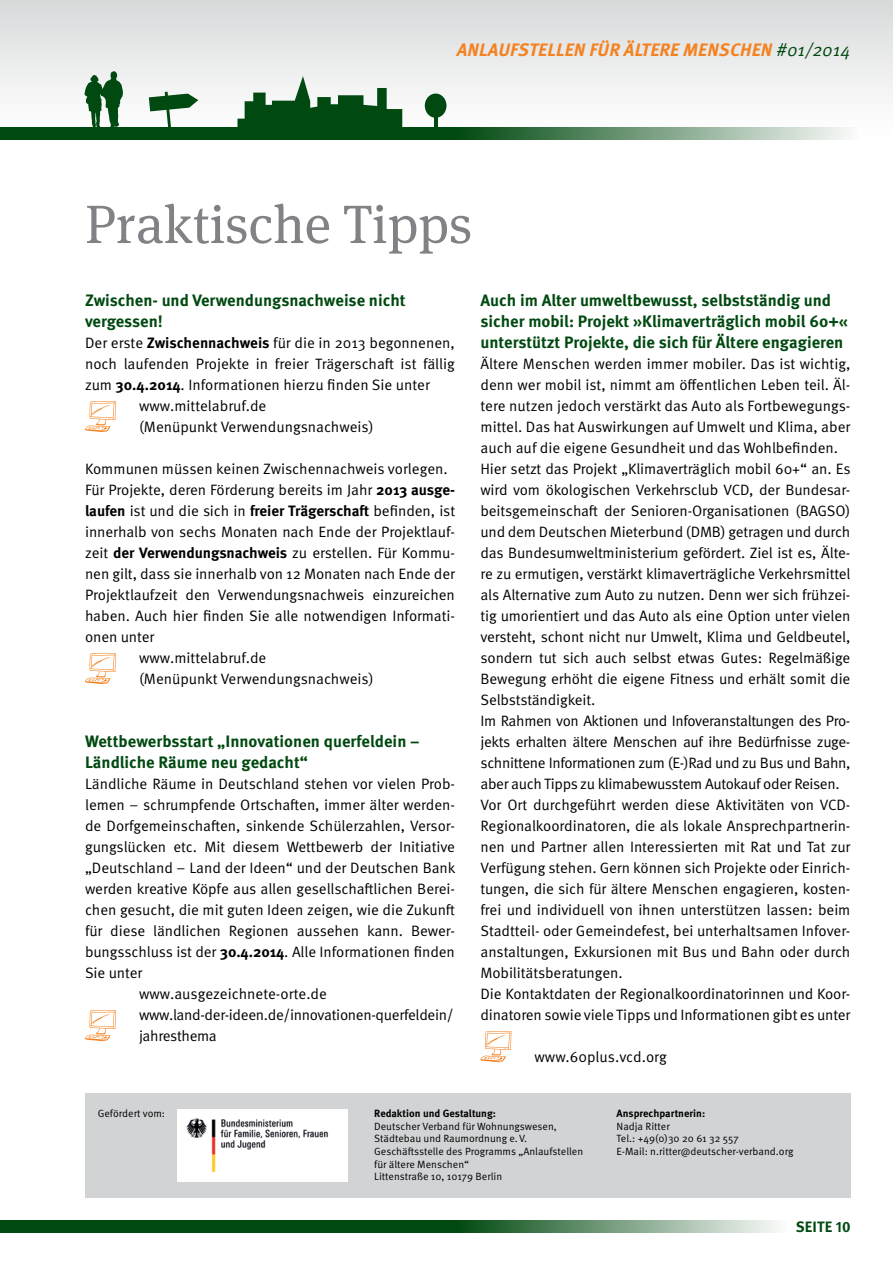
<style>
.page{position:relative;width:893px;height:1263px;background:#fff}
.page>*{position:absolute;margin:0;border:0;box-sizing:border-box;transform-origin:0 0}
.Copy{font:54px "Meta Serif OT";color:#808285}
.t1{font:italic 700 18px "Meta OT";letter-spacing:.01em;color:#f58220}
.Copy-2{font:700 16.5px/21px "Meta OT";color:#004910}
.Copy-3{font:15px/21px "Meta OT Norm";letter-spacing:-.01em;color:#000;text-align:justify}
.t2{font:700 15px "Meta OT";letter-spacing:.01em;color:#004910}
.ohne_Grundlinie{font:10.5px/12.6px "Meta OT Norm";color:#000}
.ohne_Grundlinie-2{font:700 10.5px "Meta OT";color:#000}
.s1{font-family:"Meta OT Norm Ita";font-weight:400;font-style:normal;color:#004910}
.s2{font-family:"Meta OT";font-weight:700}
</style>
<div class="page">
<div style="left:0;top:1220px;width:455px;height:13px;background:#004910"></div>
<svg style="left:455px;top:1220px;width:322px;height:13px;background:#7a9f82"></svg>
<div style="left:0;top:0;width:893px;height:191px;background:linear-gradient(to bottom,#dcddde,#fff)"></div>
<div style="left:0;top:128px;width:455px;height:12px;background:#004910"></div>
<svg style="left:455px;top:128px;width:404px;height:12px;background:#7da285"></svg>
<svg style="left:237px;top:76px;width:165px;height:52px"></svg>
<div style="left:425px;top:94px;width:21px;height:24px;background:#004910;border-radius:50%"></div>
<hr style="left:434px;top:115px;width:4px;height:17px;background:#004910">
<svg style="left:149px;top:92px;width:49px;height:36px"></svg>
<svg style="left:85px;top:71px;width:38px;height:57px"></svg>
<svg style="left:85px;top:401px;width:31px;height:31px"></svg>
<svg style="left:85px;top:653px;width:31px;height:31px"></svg>
<svg style="left:480px;top:1031px;width:31px;height:31px"></svg>
<svg style="left:85px;top:1010px;width:31px;height:31px"></svg>
<div style="left:85px;top:1093px;width:765px;height:105px;background:#d1d3d4"></div>
<img style="left:178px;top:1109px;width:170px;height:72px">
<p class="t1" style="left:457px;top:39px;width:395px">ANLAUFSTELLEN FÜR ÄLTERE MENSCHEN <span class="s1">#01/2014</span></p>
<p class="Copy" style="left:85px;top:192px;width:389px">Praktische Tipps</p>
<p class="Copy-2" style="left:85px;top:290px;width:322px">Zwischen- und Verwendungsnachweise nicht</p>
<p class="Copy-2" style="left:85px;top:311px;width:79px">vergessen!</p>
<p class="Copy-3" style="left:85px;top:333px;width:371px">Der erste <span class="s2">Zwischennachweis</span> für die in 2013 begonnenen, noch laufenden Projekte in freier Trägerschaft ist fällig zum <span class="s2">30.4.2014</span>. Informationen hierzu finden Sie unter</p>
<p class="Copy-3" style="left:139px;top:396px;width:129px">www.mittelabruf.de</p>
<p class="Copy-3" style="left:139px;top:417px;width:236px">(Menüpunkt Verwendungsnachweis)</p>
<p class="Copy-3" style="left:85px;top:459px;width:364px">Kommunen müssen keinen Zwischennachweis vorlegen.</p>
<p class="Copy-3" style="left:85px;top:480px;width:372px">Für Projekte, deren Förderung bereits im Jahr <span class="s2">2013 ausge&shy;laufen</span> ist und die sich in <span class="s2">freier Trägerschaft</span> befinden, ist innerhalb von sechs Monaten nach Ende der Projektlauf&shy;zeit <span class="s2">der Verwendungsnachweis</span> zu erstellen. Für Kommu&shy;nen gilt, dass sie innerhalb von 12 Monaten nach Ende der Projektlaufzeit den Verwendungsnachweis einzureichen haben. Auch hier finden Sie alle notwendigen Informati&shy;onen unter</p>
<p class="Copy-3" style="left:139px;top:648px;width:129px">www.mittelabruf.de</p>
<p class="Copy-3" style="left:139px;top:669px;width:236px">(Menüpunkt Verwendungsnachweis)</p>
<p class="Copy-2" style="left:85px;top:731px;width:336px">Wettbewerbsstart „Innovationen querfeldein –<br>Ländliche Räume neu gedacht“</p>
<p class="Copy-3" style="left:85px;top:774px;width:372px">Ländliche Räume in Deutschland stehen vor vielen Prob&shy;lemen – schrumpfende Ortschaften, immer älter werden&shy;de Dorfgemeinschaften, sinkende Schülerzahlen, Versor&shy;gungslücken etc. Mit diesem Wettbewerb der Initiative „Deutschland – Land der Ideen“ und der Deutschen Bank werden kreative Köpfe aus allen gesellschaftlichen Berei&shy;chen gesucht, die mit guten Ideen zeigen, wie die Zukunft für diese ländlichen Regionen aussehen kann. Bewer&shy;bungsschluss ist der <span class="s2">30.4.2014</span>. Alle Informationen finden Sie unter</p>
<p class="Copy-3" style="left:139px;top:984px;width:189px">www.ausgezeichnete-orte.de</p>
<p class="Copy-3" style="left:139px;top:1005px;width:316px">www.land-der-ideen.de/innovationen-querfeldein/</p>
<p class="Copy-3" style="left:139px;top:1026px;width:79px">jahresthema</p>
<p class="Copy-2" style="left:480px;top:290px;width:369px">Auch im Alter umweltbewusst, selbstständig und sicher mobil: Projekt »Klimaverträglich mobil 60+« unterstützt Projekte, die sich für Ältere engagieren</p>
<p class="Copy-3" style="left:480px;top:354px;width:371px">Ältere Menschen werden immer mobiler. Das ist wichtig, denn wer mobil ist, nimmt am öffentlichen Leben teil. Äl&shy;tere nutzen jedoch verstärkt das Auto als Fortbewegungs&shy;mittel. Das hat Auswirkungen auf Umwelt und Klima, aber auch auf die eigene Gesundheit und das Wohlbefinden.</p>
<p class="Copy-3" style="left:480px;top:459px;width:372px">Hier setzt das Projekt „Klimaverträglich mobil 60+“ an. Es wird vom ökologischen Verkehrsclub VCD, der Bundesar&shy;beitsgemeinschaft der Senioren-Organisationen (BAGSO) und dem Deutschen Mieterbund (DMB) getragen und durch das Bundesumweltministerium gefördert. Ziel ist es, Älte&shy;re zu ermutigen, verstärkt klimaverträgliche Verkehrsmittel als Alternative zum Auto zu nutzen. Denn wer sich frühzei&shy;tig umorientiert und das Auto als eine Option unter vielen versteht, schont nicht nur Umwelt, Klima und Geldbeutel, sondern tut sich auch selbst etwas Gutes: Regelmäßige Bewegung erhöht die eigene Fitness und erhält somit die Selbstständigkeit.</p>
<p class="Copy-3" style="left:480px;top:711px;width:371px">Im Rahmen von Aktionen und Infoveranstaltungen des Pro&shy;jekts erhalten ältere Menschen auf ihre Bedürfnisse zuge&shy;schnittene Informationen zum (E-)Rad und zu Bus und Bahn, aber auch Tipps zu klimabewusstem Autokauf oder Reisen.</p>
<p class="Copy-3" style="left:480px;top:795px;width:371px">Vor Ort durchgeführt werden diese Aktivitäten von VCD-Regionalkoordinatoren, die als lokale Ansprechpartnerin&shy;nen und Partner allen Interessierten mit Rat und Tat zur Verfügung stehen. Gern können sich Projekte oder Einrich&shy;tungen, die sich für ältere Menschen engagieren, kosten&shy;frei und individuell von ihnen unterstützen lassen: beim Stadtteil- oder Gemeindefest, bei unterhaltsamen Infover&shy;anstaltungen, Exkursionen mit Bus und Bahn oder durch Mobilitätsberatungen.</p>
<p class="Copy-3" style="left:480px;top:984px;width:371px">Die Kontaktdaten der Regionalkoordinatorinnen und Koor&shy;dinatoren sowie viele Tipps und Informationen gibt es unter</p>
<p class="Copy-3" style="left:534px;top:1047px;width:134px">www.60plus.vcd.org</p>
<p class="ohne_Grundlinie" style="left:98px;top:1107px;width:69px">Gefördert vom:</p>
<p class="ohne_Grundlinie-2" style="left:374px;top:1107px;width:123px">Redaktion und Gestaltung:</p>
<p class="ohne_Grundlinie" style="left:374px;top:1120px;width:184px">Deutscher Verband für Wohnungswesen,</p>
<p class="ohne_Grundlinie" style="left:374px;top:1133px;width:154px">Städtebau und Raumordnung e.V.</p>
<p class="ohne_Grundlinie" style="left:374px;top:1145px;width:210px">Geschäftsstelle des Programms „Anlaufstellen für ältere Menschen“</p>
<p class="ohne_Grundlinie" style="left:374px;top:1170px;width:130px">Littenstraße 10, 10179 Berlin</p>
<p class="ohne_Grundlinie-2" style="left:617px;top:1107px;width:90px">Ansprechpartnerin:</p>
<p class="ohne_Grundlinie" style="left:617px;top:1120px;width:55px">Nadja Ritter</p>
<p class="ohne_Grundlinie" style="left:617px;top:1133px;width:124px">Tel.: +49(0)30 20 61 32 557</p>
<p class="ohne_Grundlinie" style="left:617px;top:1145px;width:178px">E-Mail: n.ritter@deutscher-verband.org</p>
<p class="t2" style="left:796px;top:1217px;width:56px">SEITE 10</p>
</div>
